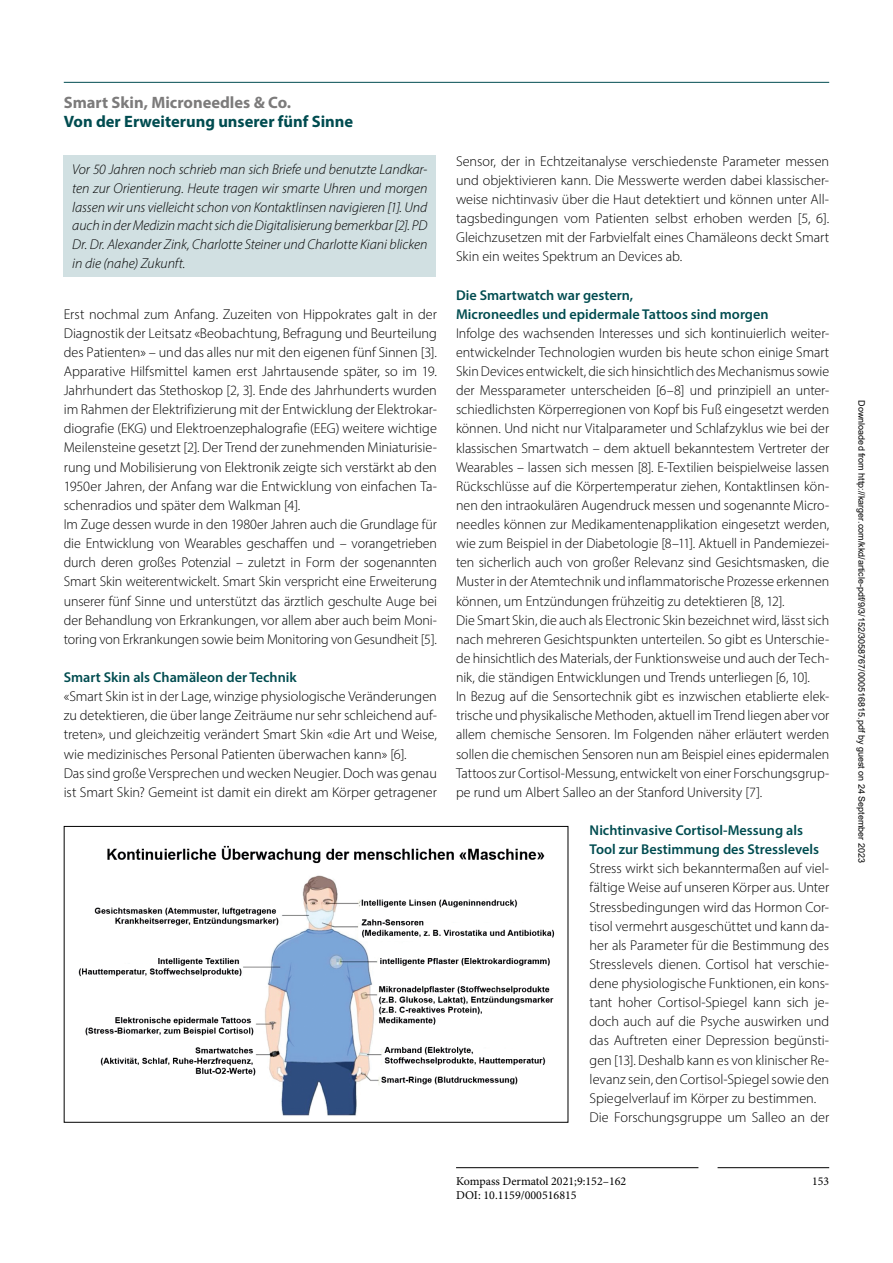
<style>
.page{position:relative;width:893px;height:1263px;background:#fff}
.page>*{position:absolute;margin:0;border:0;box-sizing:border-box;transform-origin:0 0}
.t1{font:700 16.5px "Myriad Pro";color:#004c50}
.t2{font:700 16.5px "Myriad Pro";color:#7c7b7b}
.t3{font:300 14.25px/19.2px "Myriad Pro";letter-spacing:-.005em;color:#000}
.t4{font:italic 300 14.25px/18.8px "Myriad Pro";letter-spacing:-.005em;color:#000;text-align:justify}
.t5{font:600 14.25px/19px "Myriad Pro";color:#004c50}
.t6{font:12px "Minion Pro";color:#000}
.t7{font:9px "Arial";color:#000}
</style>
<div class="page">
<hr style="left:718px;top:1167px;width:111px;height:1px;background:#000">
<hr style="left:456px;top:1167px;width:242px;height:1px;background:#000">
<hr style="left:64px;top:82px;width:765px;height:1px;background:#004c50">
<div style="left:64px;top:155px;width:372px;height:121px;background:#d1e0e2"></div>
<img style="left:78px;top:875px;width:477px;height:241px">
<div style="left:64px;top:826px;width:504px;height:297px;border:1px solid #000"></div>
<img style="left:107px;top:845px;width:438px;height:19px">
<p class="t2" style="left:64px;top:92px;width:229px">Smart Skin, Microneedles &amp; Co.</p>
<p class="t1" style="left:64px;top:111px;width:291px">Von der Erweiterung unserer fünf Sinne</p>
<p class="t4" style="left:72px;top:160px;width:357px">Vor 50 Jahren noch schrieb man sich Briefe und benutzte Landkar&shy;ten zur Orientierung. Heute tragen wir smarte Uhren und morgen lassen wir uns vielleicht schon von Kontaktlinsen navigieren [1]. Und auch in der Medizin macht sich die Digitalisierung bemerkbar [2]. PD Dr. Dr. Alexander Zink, Charlotte Steiner und Charlotte Kiani blicken in die (nahe) Zukunft.</p>
<p class="t3" style="left:456px;top:151px;width:375px;text-align:justify">Sensor, der in Echtzeitanalyse verschiedenste Parameter messen und objektivieren kann. Die Messwerte werden dabei klassischer&shy;weise nichtinvasiv über die Haut detektiert und können unter All&shy;tagsbedingungen vom Patienten selbst erhoben werden [5, 6].<br>Gleichzusetzen mit der Farbvielfalt eines Chamäleons deckt Smart Skin ein weites Spektrum an Devices ab.</p>
<p class="t5" style="left:456px;top:285px;width:314px">Die Smartwatch war gestern,<br>Microneedles und epidermale Tattoos sind morgen</p>
<p class="t3" style="left:456px;top:323px;width:375px">Infolge des wachsenden Interesses und sich kontinuierlich weiter&shy;entwickelnder Technologien wurden bis heute schon einige Smart Skin Devices entwickelt, die sich hinsichtlich des Mechanismus sowie der Messparameter unterscheiden [6–8] und prinzipiell an unter&shy;schiedlichsten Körperregionen von Kopf bis Fuß eingesetzt werden können. Und nicht nur Vitalparameter und Schlafzyklus wie bei der klassischen Smartwatch – dem aktuell bekanntestem Vertreter der Wearables – lassen sich messen [8]. E-Textilien beispielweise lassen Rückschlüsse auf die Körpertemperatur ziehen, Kontaktlinsen kön&shy;nen den intraokulären Augendruck messen und sogenannte Micro&shy;needles können zur Medikamentenapplikation eingesetzt werden, wie zum Beispiel in der Diabetologie [8–11]. Aktuell in Pandemiezei&shy;ten sicherlich auch von großer Relevanz sind Gesichtsmasken, die Muster in der Atemtechnik und inflammatorische Prozesse erkennen können, um Entzündungen frühzeitig zu detektieren [8, 12].<br>Die Smart Skin, die auch als Electronic Skin bezeichnet wird, lässt sich nach mehreren Gesichtspunkten unterteilen. So gibt es Unterschie&shy;de hinsichtlich des Materials, der Funktionsweise und auch der Tech&shy;nik, die ständigen Entwicklungen und Trends unterliegen [6, 10].<br>In Bezug auf die Sensortechnik gibt es inzwischen etablierte elek&shy;trische und physikalische Methoden, aktuell im Trend liegen aber vor allem chemische Sensoren. Im Folgenden näher erläutert werden sollen die chemischen Sensoren nun am Beispiel eines epidermalen Tattoos zur Cortisol-Messung, entwickelt von einer Forschungsgrup&shy;pe rund um Albert Salleo an der Stanford University [7].</p>
<p class="t5" style="left:590px;top:820px;width:231px">Nichtinvasive Cortisol-Messung als<br>Tool zur Bestimmung des Stresslevels</p>
<p class="t3" style="left:590px;top:859px;width:241px">Stress wirkt sich bekanntermaßen auf viel&shy;fältige Weise auf unseren Körper aus. Unter Stressbedingungen wird das Hormon Cor&shy;tisol vermehrt ausgeschüttet und kann da&shy;her als Parameter für die Bestimmung des Stresslevels dienen. Cortisol hat verschie&shy;dene physiologische Funktionen, ein kons&shy;tant hoher Cortisol-Spiegel kann sich je&shy;doch auch auf die Psyche auswirken und das Auftreten einer Depression begünsti&shy;gen [13]. Deshalb kann es von klinischer Re&shy;levanz sein, den Cortisol-Spiegel sowie den Spiegelverlauf im Körper zu bestimmen.<br>Die Forschungsgruppe um Salleo an der</p>
<p class="t3" style="left:64px;top:304px;width:375px">Erst nochmal zum Anfang. Zuzeiten von Hippokrates galt in der Diagnostik der Leitsatz «Beobachtung, Befragung und Beurteilung des Patienten» – und das alles nur mit den eigenen fünf Sinnen [3].<br>Apparative Hilfsmittel kamen erst Jahrtausende später, so im 19.<br>Jahrhundert das Stethoskop [2, 3]. Ende des Jahrhunderts wurden im Rahmen der Elektrifizierung mit der Entwicklung der Elektrokar&shy;diografie (EKG) und Elektroenzephalografie (EEG) weitere wichtige Meilensteine gesetzt [2]. Der Trend der zunehmenden Miniaturisie&shy;rung und Mobilisierung von Elektronik zeigte sich verstärkt ab den 1950er Jahren, der Anfang war die Entwicklung von einfachen Ta&shy;schenradios und später dem Walkman [4].<br>Im Zuge dessen wurde in den 1980er Jahren auch die Grundlage für die Entwicklung von Wearables geschaffen und – vorangetrieben durch deren großes Potenzial – zuletzt in Form der sogenannten Smart Skin weiterentwickelt. Smart Skin verspricht eine Erweiterung unserer fünf Sinne und unterstützt das ärztlich geschulte Auge bei der Behandlung von Erkrankungen, vor allem aber auch beim Moni&shy;toring von Erkrankungen sowie beim Monitoring von Gesundheit [5].</p>
<p class="t5" style="left:64px;top:667px;width:235px">Smart Skin als Chamäleon der Technik</p>
<p class="t3" style="left:64px;top:687px;width:375px">«Smart Skin ist in der Lage, winzige physiologische Veränderungen zu detektieren, die über lange Zeiträume nur sehr schleichend auf&shy;treten», und gleichzeitig verändert Smart Skin «die Art und Weise, wie medizinisches Personal Patienten überwachen kann» [6].<br>Das sind große Versprechen und wecken Neugier. Doch was genau ist Smart Skin? Gemeint ist damit ein direkt am Körper getragener</p>
<p class="t6" style="left:456px;top:1173px;width:172px">Kompass Dermatol 2021;9:152–162</p>
<p class="t6" style="left:812px;top:1173px;width:18px">153</p>
<p class="t6" style="left:456px;top:1187px;width:122px">DOI: 10.1159/000516815</p>
<p class="t7" style="left:865px;top:400px;width:463px;rotate:90deg">Downloaded from http://karger.com/kkd/article-pdf/9/3/152/3058767/000516815.pdf by guest on 24 September 2023</p>
</div>
